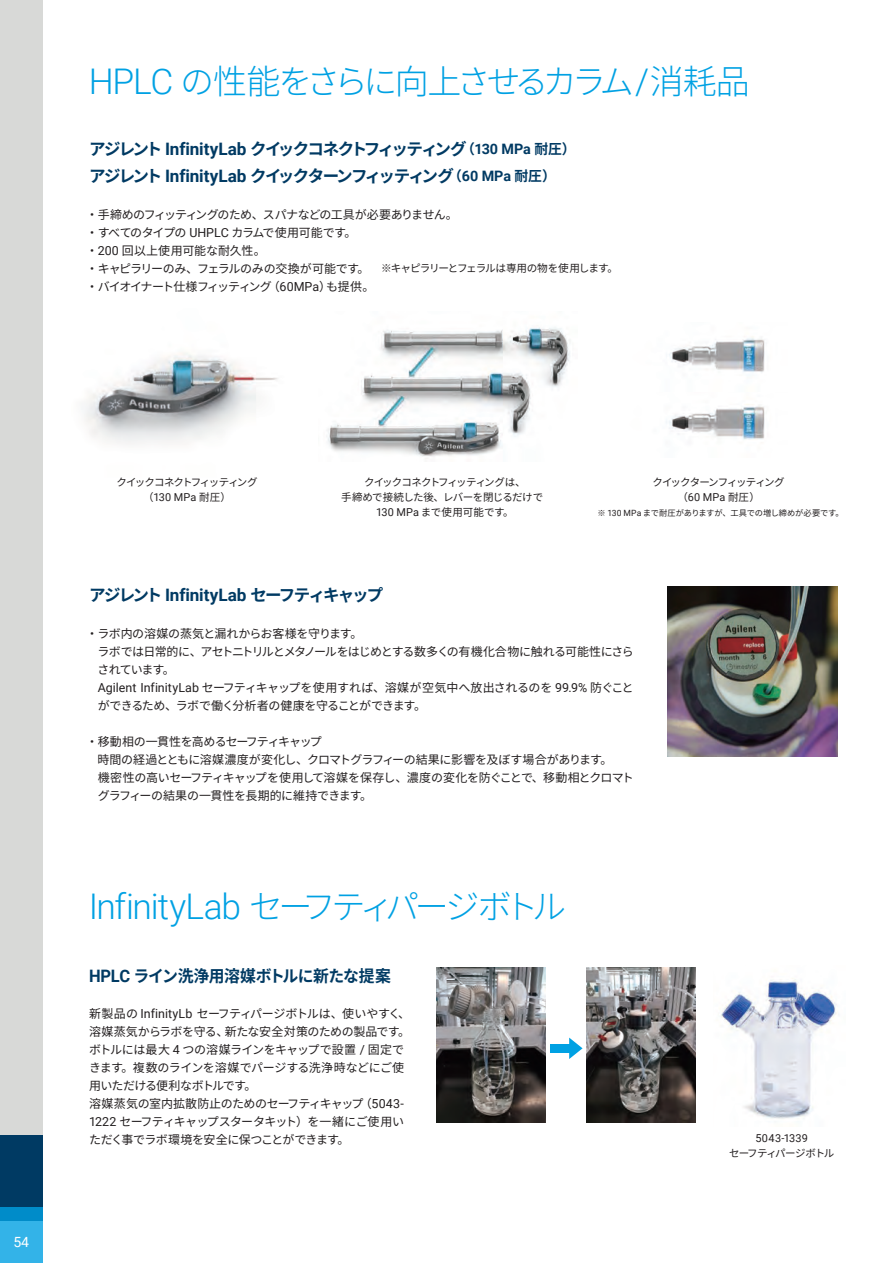
<style>
.page{position:relative;width:893px;height:1263px;background:#fff}
.page>*{position:absolute;margin:0;border:0;box-sizing:border-box;transform-origin:0 0}
.t1{font:300 35.4px "Roboto";letter-spacing:-.025em;color:#00a1e3}
.t2{font:300 34.05px "Noto Sans CJ Kjp";letter-spacing:-.125em;color:#00a1e3}
.t3{font:700 16.5px/27.6px "Noto Sans CJ Kjp";letter-spacing:-.1em;color:#003a63}
.t4{font:700 16.5px "Noto Sans CJ Kjp";letter-spacing:-.035em;color:#003a63;scale:.96 1}
.t5{font:14.1px "Roboto";color:#fff}
.t6{font:12px/18px "Noto Sans CJ Kjp";letter-spacing:-.04em;color:#231f20}
.t7{font:10.95px "Roboto";letter-spacing:.01em;color:#231f20}
.t8{font:10.5px/15px "Noto Sans CJ Kjp";letter-spacing:-.075em;color:#231f20;text-align:center}
.t9{font:8.25px "Noto Sans CJ Kjp";letter-spacing:-.01em;color:#231f20}
.s1{font-family:"Roboto";font-size:35.4px}
.s2{font-family:"Roboto";font-size:17.1px}
.s3{font-size:13.8px}
.s4{font-family:"Roboto";font-size:14.4px}
.s5{font-family:"Roboto";font-size:12.45px}
.s6{font-size:10.65px}
.s7{font-family:"Noto Sans CJ Kjp";font-size:10.5px}
.s8{font-family:"Roboto";font-size:10.95px}
.s9{font-family:"Roboto";font-size:8.55px}
.s10{font-family:"Noto Sans CJ Kjp";font-size:34.05px}
</style>
<div class="page">
<div style="left:0;top:0;width:43px;height:1135px;background:#d8d9d7"></div>
<img style="left:85px;top:352px;width:193px;height:92px">
<img style="left:327px;top:327px;width:243px;height:132px">
<img style="left:666px;top:404px;width:99px;height:36px">
<img style="left:669px;top:336px;width:96px;height:36px">
<img style="left:668px;top:587px;width:170px;height:170px">
<img style="left:436px;top:967px;width:109px;height:155px">
<img style="left:587px;top:967px;width:109px;height:155px">
<img style="left:721px;top:978px;width:116px;height:141px">
<div style="left:550px;top:1044px;width:24px;height:8px;background:#00a1e3"></div>
<svg style="left:569px;top:1037px;width:14px;height:22px"></svg>
<div style="left:0;top:1135px;width:43px;height:85px;background:#003a63"></div>
<svg style="left:0;top:1208px;width:43px;height:55px;background:#26a9e0"></svg>
<h2 class="t2" style="left:89px;top:62px;width:663px"><span class="s1">HPLC</span> の性能をさらに向上させるカラム<span class="s1">/</span>消耗品</h2>
<h3 class="t3" style="left:89px;top:135px;width:488px">アジレント <span class="s2">InfinityLab</span> クイックコネクトフィッティング<span class="s3">（</span><span class="s4">130 MPa</span> <span class="s3">耐圧）</span>アジレント <span class="s2">InfinityLab</span> クイックターンフィッティング<span class="s3">（</span><span class="s4">60 MPa</span> <span class="s3">耐圧）</span></h3>
<p class="t6" style="left:86px;top:206px;width:533px">・手締めのフィッティングのため、スパナなどの工具が必要ありません。<br>・すべてのタイプの <span class="s5">UHPLC</span> カラムで使用可能です。<br>・ <span class="s5">200</span> 回以上使用可能な耐久性。<br>・キャピラリーのみ、フェラルのみの交換が可能です。　<span class="s6">※キャピラリーとフェラルは専用の物を使用します。</span>・バイオイナート仕様フィッティング（<span class="s5">60MPa</span>）も提供。</p>
<p class="t5" style="left:13px;top:1232px;width:17px">54</p>
<p class="t8" style="left:117px;top:475px;width:142px">クイックコネクトフィッティング</p>
<p class="t7" style="left:143px;top:489px;width:89px"><span class="s7">（</span>130 MPa <span class="s7">耐圧）</span></p>
<p class="t8" style="left:341px;top:475px;width:203px">クイックコネクトフィッティングは、<br>手締めで接続した後、レバーを閉じるだけで<br><span class="s8">130 MPa</span> まで使用可能です。</p>
<h3 class="t3" style="left:89px;top:582px;width:296px">アジレント <span class="s2">InfinityLab</span> セーフティキャップ</h3>
<p class="t8" style="left:652px;top:475px;width:134px">クイックターンフィッティング</p>
<p class="t7" style="left:677px;top:489px;width:84px"><span class="s7">（</span>60 MPa <span class="s7">耐圧）</span></p>
<p class="t9" style="left:598px;top:508px;width:248px">※ <span class="s9">130 MPa</span> まで耐圧がありますが、工具での増し締めが必要です。</p>
<p class="t6" style="left:98px;top:625px;width:538px;text-indent:-11px">・ラボ内の溶媒の蒸気と漏れからお客様を守ります。<br>ラボでは日常的に、アセトニトリルとメタノールをはじめとする数多くの有機化合物に触れる可能性にさらされています。<br><span class="s5">Agilent InfinityLab</span> セーフティキャップを使用すれば、溶媒が空気中へ放出されるのを <span class="s5">99.9%</span> 防ぐことができるため、ラボで働く分析者の健康を守ることができます。</p>
<p class="t6" style="left:98px;top:733px;width:538px;text-indent:-12px">・移動相の一貫性を高めるセーフティキャップ<br>時間の経過とともに溶媒濃度が変化し、クロマトグラフィーの結果に影響を及ぼす場合があります。<br>機密性の高いセーフティキャップを使用して溶媒を保存し、濃度の変化を防ぐことで、移動相とクロマトグラフィーの結果の一貫性を長期的に維持できます。</p>
<h1 class="t1" style="left:89px;top:881px;width:479px">InfinityLab <span class="s10">セーフティパージボトル</span></h1>
<h3 class="t4" style="left:89px;top:966px;width:316px"><span class="s2">HPLC</span> ライン洗浄用溶媒ボトルに新たな提案</h3>
<p class="t6" style="left:89px;top:1005px;width:323px">新製品の <span class="s5">InfinityLb</span> セーフティパージボトルは、使いやすく、溶媒蒸気からラボを守る、新たな安全対策のための製品です。ボトルには最大 <span class="s5">4</span> つの溶媒ラインをキャップで設置 <span class="s5">/</span> 固定できます。複数のラインを溶媒でパージする洗浄時などにご使用いただける便利なボトルです。<br>溶媒蒸気の室内拡散防止のためのセーフティキャップ（<span class="s5">5043-<br>1222</span> セーフティキャップスタータキット）を一緒にご使用いただく事でラボ環境を安全に保つことができます。</p>
<p class="t7" style="left:756px;top:1130px;width:54px">5043-1339</p>
<p class="t8" style="left:729px;top:1145px;width:107px">セーフティパージボトル</p>
</div>
